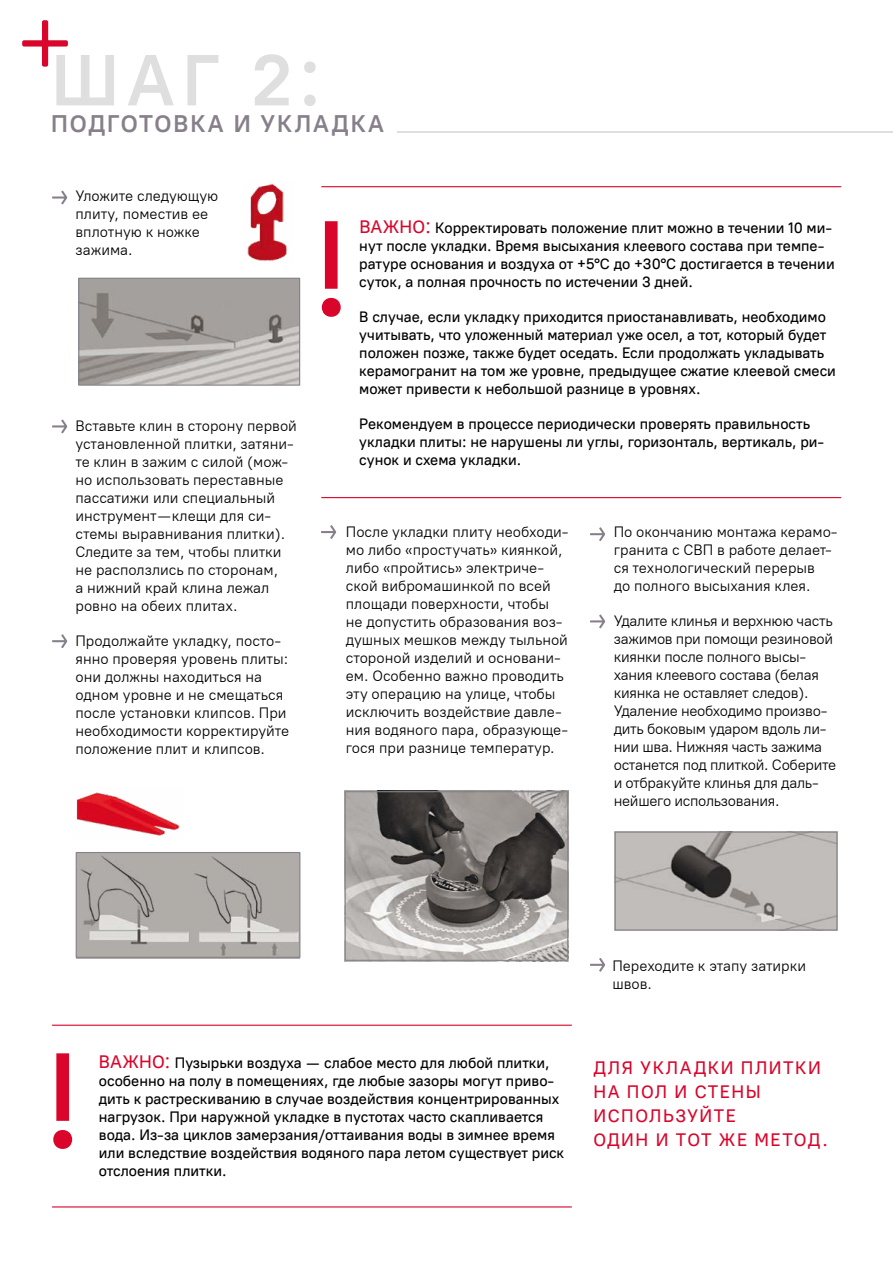
<style>
.page{position:relative;width:893px;height:1263px;background:#fff}
.page>*{position:absolute;margin:0;border:0;box-sizing:border-box;transform-origin:0 0}
.t1{font:500 135px "PT Root UI";color:#d9052b}
.t2{font:72px "PT Root UIVF";color:#dfdfe0}
.t3{font:700 24px "PT Root UI";letter-spacing:.085em;color:#87808b}
.t4{font:500 18px/24px "PT Root UI";letter-spacing:.085em;color:#d9052b}
.t5{font:15px/18px "PT Root UI";color:#000}
.t6{font:500 15px/18px "PT Root UI";color:#000}
.t7{font:15px/18px "PT Root UI";letter-spacing:-.02em;color:#000}
.s1{font-size:18px;color:#d9052b}
</style>
<div class="page">
<svg style="left:22px;top:20px;width:46px;height:47px"></svg>
<hr style="left:398px;top:132px;width:495px;height:1px;background:#dfdfe0">
<svg style="left:52px;top:191px;width:15px;height:13px"></svg>
<svg style="left:52px;top:419px;width:15px;height:14px"></svg>
<svg style="left:52px;top:634px;width:15px;height:14px"></svg>
<svg style="left:321px;top:525px;width:15px;height:14px"></svg>
<svg style="left:590px;top:527px;width:15px;height:14px"></svg>
<svg style="left:590px;top:958px;width:15px;height:14px"></svg>
<svg style="left:590px;top:614px;width:15px;height:14px"></svg>
<img style="left:80px;top:280px;width:218px;height:104px">
<img style="left:76px;top:792px;width:104px;height:44px">
<img style="left:247px;top:183px;width:40px;height:79px">
<img style="left:78px;top:854px;width:220px;height:102px">
<img style="left:344px;top:791px;width:222px;height:170px">
<img style="left:614px;top:831px;width:224px;height:100px">
<div style="left:78px;top:278px;width:222px;height:108px;border:1px solid #87808b"></div>
<div style="left:76px;top:852px;width:224px;height:106px;border:1px solid #87808b"></div>
<div style="left:345px;top:791px;width:223px;height:170px;border:1px solid #87808b"></div>
<div style="left:615px;top:831px;width:222px;height:99px;border:1px solid #87808b"></div>
<hr style="left:52px;top:1025px;width:519px;height:1px;background:#d9052b">
<hr style="left:52px;top:1206px;width:519px;height:1px;background:#d9052b">
<hr style="left:322px;top:497px;width:519px;height:1px;background:#d9052b">
<hr style="left:322px;top:186px;width:519px;height:1px;background:#d9052b">
<h2 class="t2" style="left:51px;top:34px;width:271px">ШАГ 2:</h2>
<h3 class="t3" style="left:51px;top:109px;width:334px">ПОДГОТОВКА И УКЛАДКА</h3>
<p class="t5" style="left:75px;top:187px;width:144px">Уложите следующую плиту, поместив ее вплотную к ножке зажима.</p>
<p class="t5" style="left:75px;top:417px;width:223px">Вставьте клин в сторону первой установленной плитки, затяни&shy;те клин в зажим с силой (мож&shy;но использовать переставные пассатижи или специальный инструмент — клещи для си&shy;стемы выравнивания плитки).<br>Следите за тем, чтобы плитки не расползлись по сторонам,<br>а нижний край клина лежал ровно на обеих плитах.</p>
<p class="t5" style="left:75px;top:632px;width:215px">Продолжайте укладку, посто&shy;янно проверяя уровень плиты: они должны находиться на одном уровне и не смещаться после установки клипсов. При необходимости корректируйте положение плит и клипсов.</p>
<h1 class="t1" style="left:311px;top:182px;width:42px">!</h1>
<p class="t6" style="left:359px;top:219px;width:477px"><span class="s1">ВАЖНО:</span> Корректировать положение плит можно в течении 10 ми&shy;нут после укладки. Время высыхания клеевого состава при темпе&shy;ратуре основания и воздуха от +5°С до +30°С достигается в течении суток, а полная прочность по истечении 3 дней.</p>
<p class="t6" style="left:359px;top:308px;width:478px">В случае, если укладку приходится приостанавливать, необходимо учитывать, что уложенный материал уже осел, а тот, который будет положен позже, также будет оседать. Если продолжать укладывать керамогранит на том же уровне, предыдущее сжатие клеевой смеси может привести к небольшой разнице в уровнях.</p>
<p class="t6" style="left:359px;top:415px;width:466px">Рекомендуем в процессе периодически проверять правильность укладки плиты: не нарушены ли углы, горизонталь, вертикаль, ри&shy;сунок и схема укладки.</p>
<p class="t5" style="left:346px;top:523px;width:224px">После укладки плиту необходи&shy;мо либо «простучать» киянкой, либо «пройтись» электриче&shy;ской вибромашинкой по всей площади поверхности, чтобы не допустить образования воз&shy;душных мешков между тыльной стороной изделий и основани&shy;ем. Особенно важно проводить эту операцию на улице, чтобы исключить воздействие давле&shy;ния водяного пара, образующе&shy;гося при разнице температур.</p>
<p class="t5" style="left:614px;top:523px;width:225px">По окончанию монтажа керамо&shy;гранита с СВП в работе делает&shy;ся технологический перерыв<br>до полного высыхания клея.</p>
<p class="t7" style="left:614px;top:612px;width:224px">Удалите клинья и верхнюю часть зажимов при помощи резиновой киянки после полного высы&shy;хания клеевого состава (белая киянка не оставляет следов).<br>Удаление необходимо произво&shy;дить боковым ударом вдоль ли&shy;нии шва. Нижняя часть зажима останется под плиткой. Соберите и отбракуйте клинья для даль&shy;нейшего использования.</p>
<p class="t5" style="left:612px;top:957px;width:195px">Переходите к этапу затирки швов.</p>
<h1 class="t1" style="left:42px;top:1014px;width:42px">!</h1>
<p class="t6" style="left:99px;top:1053px;width:467px"><span class="s1">ВАЖНО:</span> Пузырьки воздуха — слабое место для любой плитки, особенно на полу в помещениях, где любые зазоры могут приво&shy;дить к растрескиванию в случае воздействия концентрированных нагрузок. При наружной укладке в пустотах часто скапливается вода. Из-за циклов замерзания/оттаивания воды в зимнее время или вследствие воздействия водяного пара летом существует риск отслоения плитки.</p>
<p class="t4" style="left:593px;top:1055px;width:236px">ДЛЯ УКЛАДКИ ПЛИТКИ<br>НА ПОЛ И СТЕНЫ<br>ИСПОЛЬЗУЙТЕ<br>ОДИН И ТОТ ЖЕ МЕТОД.</p>
</div>
